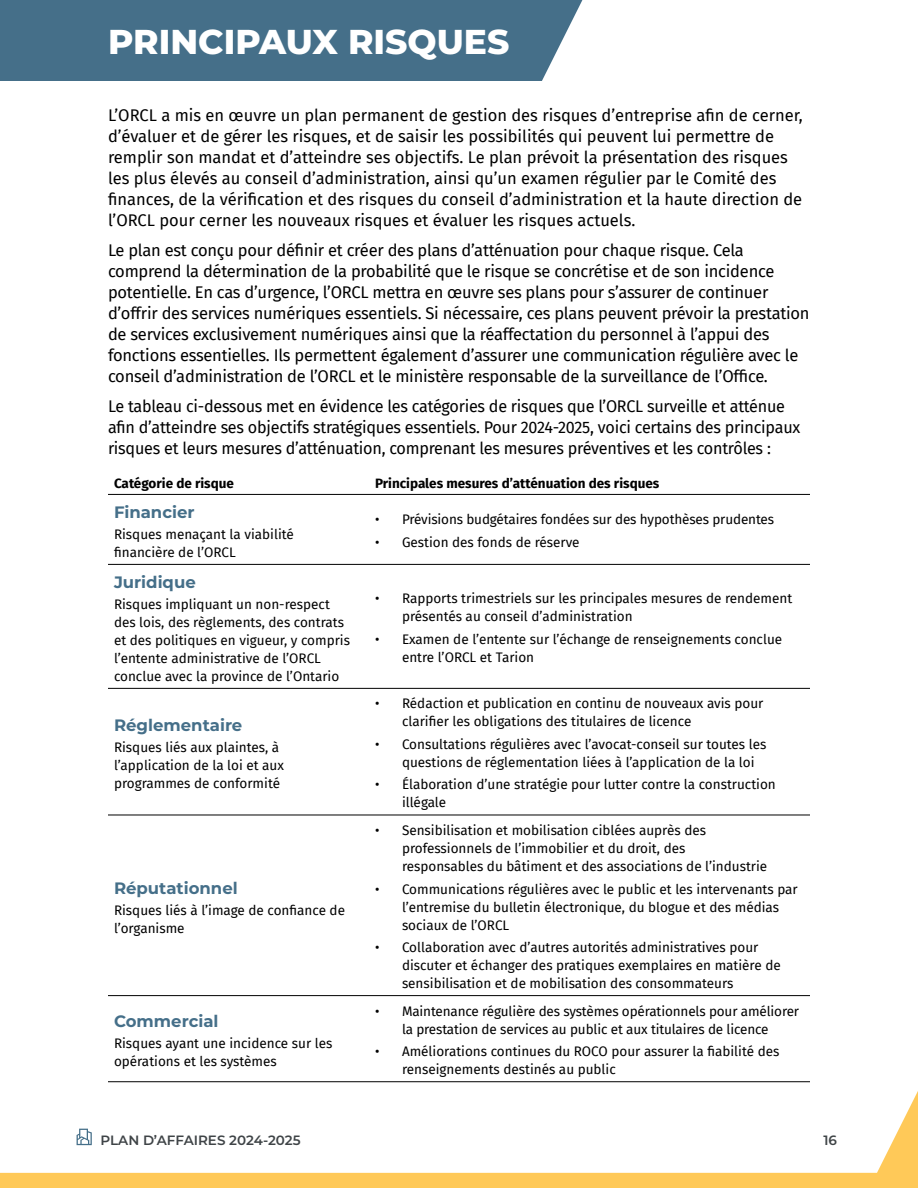
<style>
.page{position:relative;width:918px;height:1188px;background:#fff}
.page>*{position:absolute;margin:0;border:0;box-sizing:border-box;transform-origin:0 0}
.Extrabold_headings{font:800 34.5px "Montserrat";color:#fff}
.Body{font:16.5px/21px "Fira Sans";letter-spacing:-.015em;color:#000}
.t1{font:700 16.5px "Montserrat";color:#456f89}
.Body-2{font:13.5px/18px "Fira Sans";color:#000}
.Body-3{font:700 13.5px "Fira Sans";color:#000}
.t2{font:600 13.5px "Montserrat";color:#3f4447}
</style>
<div class="page">
<hr style="left:108px;top:494px;width:261px;height:1px;background:#000">
<hr style="left:108px;top:564px;width:261px;height:1px;background:#000">
<hr style="left:369px;top:564px;width:441px;height:1px;background:#000">
<hr style="left:108px;top:688px;width:261px;height:1px;background:#000">
<hr style="left:369px;top:688px;width:441px;height:1px;background:#000">
<hr style="left:108px;top:815px;width:261px;height:1px;background:#000">
<hr style="left:369px;top:815px;width:441px;height:1px;background:#000">
<hr style="left:108px;top:995px;width:261px;height:1px;background:#000">
<hr style="left:369px;top:995px;width:441px;height:1px;background:#000">
<hr style="left:369px;top:494px;width:441px;height:1px;background:#000">
<div style="left:0;top:0;width:582px;height:81px;background:#456f89"></div>
<svg style="left:0;top:1081px;width:918px;height:107px"></svg>
<p class="Extrabold_headings" style="left:108px;top:16px;width:403px">PRINCIPAUX RISQUES</p>
<p class="Body" style="left:108px;top:104px;width:696px">L’ORCL a mis en œuvre un plan permanent de gestion des risques d’entreprise afin de cerner, d’évaluer et de gérer les risques, et de saisir les possibilités qui peuvent lui permettre de remplir son mandat et d’atteindre ses objectifs. Le plan prévoit la présentation des risques les plus élevés au conseil d’administration, ainsi qu’un examen régulier par le Comité des finances, de la vérification et des risques du conseil d’administration et la haute direction de l’ORCL pour cerner les nouveaux risques et évaluer les risques actuels.</p>
<p class="Body" style="left:108px;top:239px;width:703px">Le plan est conçu pour définir et créer des plans d’atténuation pour chaque risque. Cela comprend la détermination de la probabilité que le risque se concrétise et de son incidence potentielle. En cas d’urgence, l’ORCL mettra en œuvre ses plans pour s’assurer de continuer d’offrir des services numériques essentiels. Si nécessaire, ces plans peuvent prévoir la prestation de services exclusivement numériques ainsi que la réaffectation du personnel à l’appui des fonctions essentielles. Ils permettent également d’assurer une communication régulière avec le conseil d’administration de l’ORCL et le ministère responsable de la surveillance de l’Office.</p>
<p class="Body" style="left:108px;top:395px;width:694px">Le tableau ci-dessous met en évidence les catégories de risques que l’ORCL surveille et atténue afin d’atteindre ses objectifs stratégiques essentiels. Pour 2024-2025, voici certains des principaux risques et leurs mesures d’atténuation, comprenant les mesures préventives et les contrôles :</p>
<p class="Body-3" style="left:114px;top:472px;width:122px">Catégorie de risque</p>
<p class="Body-3" style="left:375px;top:472px;width:286px">Principales mesures d’atténuation des risques</p>
<h2 class="t1" style="left:114px;top:500px;width:82px">Financier</h2>
<p class="Body-2" style="left:114px;top:525px;width:181px">Risques menaçant la viabilité financière de l’ORCL</p>
<p class="Body-2" style="left:375px;top:510px;width:401px">• Prévisions budgétaires fondées sur des hypothèses prudentes</p>
<p class="Body-2" style="left:375px;top:533px;width:206px">• Gestion des fonds de réserve</p>
<h2 class="t1" style="left:114px;top:570px;width:83px">Juridique</h2>
<p class="Body-2" style="left:114px;top:595px;width:238px">Risques impliquant un non-respect des lois, des règlements, des contrats et des politiques en vigueur, y compris l’entente administrative de l’ORCL conclue avec la province de l’Ontario</p>
<p class="Body-2" style="left:402px;top:589px;width:392px;text-indent:-27px">• Rapports trimestriels sur les principales mesures de rendement présentés au conseil d’administration</p>
<p class="Body-2" style="left:402px;top:630px;width:382px;text-indent:-27px">• Examen de l’entente sur l’échange de renseignements conclue entre l’ORCL et Tarion</p>
<h2 class="t1" style="left:114px;top:713px;width:130px">Réglementaire</h2>
<p class="Body-2" style="left:114px;top:738px;width:172px">Risques liés aux plaintes, à l’application de la loi et aux programmes de conformité</p>
<h2 class="t1" style="left:114px;top:876px;width:125px">Réputationnel</h2>
<p class="Body-2" style="left:114px;top:901px;width:233px">Risques liés à l’image de confiance de l’organisme</p>
<h2 class="t1" style="left:114px;top:1009px;width:106px">Commercial</h2>
<p class="Body-2" style="left:114px;top:1034px;width:220px">Risques ayant une incidence sur les opérations et les systèmes</p>
<p class="Body-2" style="left:402px;top:694px;width:363px;text-indent:-27px">• Rédaction et publication en continu de nouveaux avis pour clarifier les obligations des titulaires de licence</p>
<p class="Body-2" style="left:402px;top:735px;width:366px;text-indent:-27px">• Consultations régulières avec l’avocat-conseil sur toutes les questions de réglementation liées à l’application de la loi</p>
<p class="Body-2" style="left:402px;top:775px;width:375px;text-indent:-27px">• Élaboration d’une stratégie pour lutter contre la construction illégale</p>
<p class="Body-2" style="left:402px;top:821px;width:367px;text-indent:-27px">• Sensibilisation et mobilisation ciblées auprès des professionnels de l’immobilier et du droit, des responsables du bâtiment et des associations de l’industrie</p>
<p class="Body-2" style="left:402px;top:880px;width:397px;text-indent:-27px">• Communications régulières avec le public et les intervenants par l’entremise du bulletin électronique, du blogue et des médias sociaux de l’ORCL</p>
<p class="Body-2" style="left:402px;top:938px;width:380px;text-indent:-27px">• Collaboration avec d’autres autorités administratives pour discuter et échanger des pratiques exemplaires en matière de sensibilisation et de mobilisation des consommateurs</p>
<p class="Body-2" style="left:375px;top:1002px;width:426px;text-align:center">• Maintenance régulière des systèmes opérationnels pour améliorer la prestation de services au public et aux titulaires de licence</p>
<p class="Body-2" style="left:402px;top:1042px;width:379px;text-indent:-27px">• Améliorations continues du ROCO pour assurer la fiabilité des renseignements destinés au public</p>
<p class="t2" style="left:100px;top:1131px;width:202px">PLAN D’AFFAIRES 2024-2025</p>
<p class="t2" style="left:823px;top:1131px;width:15px">16</p>
</div>
